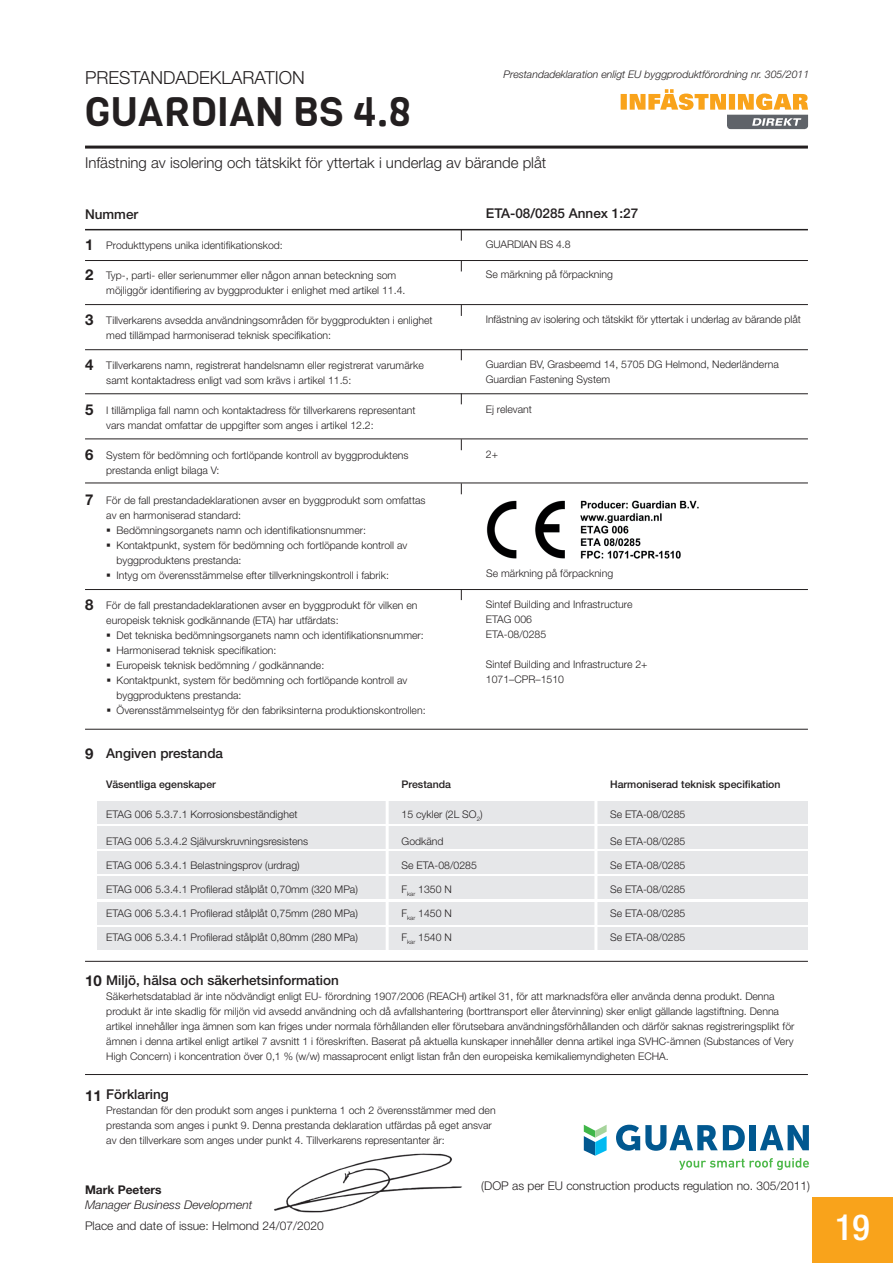
<style>
.page{position:relative;width:893px;height:1263px;background:#fff}
.page>*{position:absolute;margin:0;border:0;box-sizing:border-box;transform-origin:0 0}
.t1{font:40.5px "Viga";color:#231f20}
.t2{font:500 condensed 36px "Helvetica Neue LT Std";color:#fff}
.t3{font:300 18px "Helvetica Neue LT Std";color:#231f20}
.t4{font:300 15px "Helvetica Neue LT Std";color:#231f20}
.t5{font:500 13.5px "Helvetica Neue LT Std";color:#231f20}
.t6{font:300 12px "Helvetica Neue LT Std";color:#231f20}
.t7{font:italic 300 12px "Helvetica Neue LT Std";color:#231f20}
.t8{font:700 12px "Helvetica Neue LT Std";color:#231f20}
.t9{font:300 10.5px/15px "Helvetica Neue LT Std";color:#231f20}
.t10{font:500 10.5px "Helvetica Neue LT Std";color:#231f20}
.t11{font:italic 300 10.5px "Helvetica Neue LT Std";color:#231f20}
.s1{font-weight:700;font-size:15px}
</style>
<div class="page">
<div style="left:812px;top:1197px;width:81px;height:66px;background:#f9a31b"></div>
<div style="left:98px;top:876px;width:710px;height:23px;background:#e6e7e9"></div>
<div style="left:98px;top:902px;width:710px;height:22px;background:#e6e7e9"></div>
<div style="left:98px;top:927px;width:710px;height:22px;background:#e6e7e9"></div>
<hr style="left:85px;top:146px;width:723px;height:3px;background:#231f20">
<hr style="left:85px;top:260px;width:723px;height:1px;background:#231f20">
<hr style="left:85px;top:304px;width:723px;height:1px;background:#231f20">
<hr style="left:85px;top:349px;width:723px;height:1px;background:#231f20">
<hr style="left:85px;top:393px;width:723px;height:1px;background:#231f20">
<hr style="left:85px;top:438px;width:723px;height:1px;background:#231f20">
<hr style="left:85px;top:483px;width:723px;height:1px;background:#231f20">
<hr style="left:85px;top:589px;width:723px;height:1px;background:#231f20">
<hr style="left:85px;top:729px;width:723px;height:1px;background:#231f20">
<hr style="left:85px;top:229px;width:723px;height:1px;background:#231f20">
<hr style="left:85px;top:961px;width:723px;height:1px;background:#231f20">
<hr style="left:85px;top:1074px;width:723px;height:1px;background:#231f20">
<svg style="left:621px;top:89px;width:187px;height:40px"></svg>
<div style="left:98px;top:851px;width:710px;height:23px;background:#e6e7e9"></div>
<div style="left:98px;top:826px;width:710px;height:23px;background:#e6e7e9"></div>
<div style="left:98px;top:801px;width:710px;height:23px;background:#e6e7e9"></div>
<hr style="left:386px;top:799px;width:3px;height:155px;background:#fff">
<hr style="left:594px;top:800px;width:3px;height:154px;background:#fff">
<svg style="left:679px;top:1158px;width:130px;height:12px"></svg>
<svg style="left:584px;top:1125px;width:23px;height:31px"></svg>
<div style="left:749px;top:1125px;width:6px;height:25px;background:#015890"></div>
<svg style="left:760px;top:1125px;width:49px;height:25px"></svg>
<svg style="left:616px;top:1125px;width:129px;height:26px"></svg>
<img style="left:274px;top:1153px;width:188px;height:60px">
<img style="left:486px;top:500px;width:213px;height:59px">
<p class="t11" style="left:503px;top:68px;width:307px">Prestandadeklaration enligt EU byggproduktförordning nr. 305/2011</p>
<h3 class="t3" style="left:85px;top:67px;width:221px">PRESTANDADEKLARATION</h3>
<h1 class="t1" style="left:85px;top:85px;width:328px">GUARDIAN BS 4.8</h1>
<h3 class="t4" style="left:85px;top:154px;width:463px">Infästning av isolering och tätskikt för yttertak i underlag av bärande plåt</h3>
<p class="t5" style="left:85px;top:206px;width:55px">Nummer</p>
<p class="t9" style="left:85px;top:237px;width:199px"><span class="s1">1</span> Produkttypens unika identifikationskod:</p>
<p class="t9" style="left:106px;top:267px;width:301px;text-indent:-21px"><span class="s1">2</span> Typ-, parti- eller serienummer eller någon annan beteckning som möjliggör identifiering av byggprodukter i enlighet med artikel 11.4.</p>
<p class="t9" style="left:106px;top:312px;width:328px;text-indent:-21px"><span class="s1">3</span> Tillverkarens avsedda användningsområden för byggprodukten i enlighet med tillämpad harmoniserad teknisk specifikation:</p>
<p class="t9" style="left:106px;top:357px;width:319px;text-indent:-21px"><span class="s1">4</span> Tillverkarens namn, registrerat handelsnamn eller registrerat varumärke samt kontaktadress enligt vad som krävs i artikel 11.5:</p>
<p class="t9" style="left:106px;top:402px;width:311px;text-indent:-21px"><span class="s1">5</span> I tillämpliga fall namn och kontaktadress för tillverkarens representant vars mandat omfattar de uppgifter som anges i artikel 12.2:</p>
<p class="t9" style="left:106px;top:447px;width:304px;text-indent:-21px"><span class="s1">6</span> System för bedömning och fortlöpande kontroll av byggproduktens prestanda enligt bilaga V:</p>
<p class="t9" style="left:106px;top:492px;width:321px;text-indent:-21px"><span class="s1">7</span> För de fall prestandadeklarationen avser en byggprodukt som omfattas av en harmoniserad standard:</p>
<p class="t9" style="left:106px;top:522px;width:261px">▪ Bedömningsorganets namn och identifikationsnummer:</p>
<p class="t9" style="left:117px;top:537px;width:292px;text-indent:-10px">▪ Kontaktpunkt, system för bedömning och fortlöpande kontroll av byggproduktens prestanda:</p>
<p class="t9" style="left:106px;top:567px;width:284px">▪ Intyg om överensstämmelse efter tillverkningskontroll i fabrik:</p>
<p class="t9" style="left:106px;top:597px;width:313px;text-indent:-21px"><span class="s1">8</span> För de fall prestandadeklarationen avser en byggprodukt för vilken en europeisk teknisk godkännande (ETA) har utfärdats:</p>
<p class="t9" style="left:106px;top:627px;width:319px">▪ Det tekniska bedömningsorganets namn och identifikationsnummer:</p>
<p class="t9" style="left:106px;top:642px;width:172px">▪ Harmoniserad teknisk specifikation:</p>
<p class="t9" style="left:106px;top:657px;width:219px">▪ Europeisk teknisk bedömning / godkännande:</p>
<p class="t9" style="left:117px;top:672px;width:292px;text-indent:-10px">▪ Kontaktpunkt, system för bedömning och fortlöpande kontroll av byggproduktens prestanda:</p>
<p class="t9" style="left:106px;top:702px;width:321px">▪ Överensstämmelseintyg för den fabriksinterna produktionskontrollen:</p>
<p class="t5" style="left:486px;top:205px;width:154px">ETA-08/0285 Annex 1:27</p>
<p class="t9" style="left:486px;top:237px;width:86px">GUARDIAN BS 4.8</p>
<p class="t9" style="left:486px;top:267px;width:129px">Se märkning på förpackning</p>
<p class="t9" style="left:486px;top:312px;width:316px">Infästning av isolering och tätskikt för yttertak i underlag av bärande plåt</p>
<p class="t9" style="left:486px;top:357px;width:295px">Guardian BV, Grasbeemd 14, 5705 DG Helmond, Nederländerna<br>Guardian Fastening System</p>
<p class="t9" style="left:486px;top:402px;width:48px">Ej relevant</p>
<p class="t9" style="left:486px;top:447px;width:14px">2+</p>
<p class="t9" style="left:486px;top:565px;width:129px">Se märkning på förpackning</p>
<p class="t9" style="left:486px;top:597px;width:148px">Sintef Building and Infrastructure<br>ETAG 006<br>ETA-08/0285</p>
<p class="t9" style="left:486px;top:657px;width:163px">Sintef Building and Infrastructure 2+<br>1071–CPR–1510</p>
<p class="t5" style="left:85px;top:745px;width:140px"><span class="s1">9</span> Angiven prestanda</p>
<p class="t10" style="left:106px;top:778px;width:111px">Väsentliga egenskaper</p>
<p class="t10" style="left:402px;top:778px;width:51px">Prestanda</p>
<p class="t10" style="left:610px;top:778px;width:172px">Harmoniserad teknisk specifikation</p>
<p class="t9" style="left:106px;top:806px;width:193px">ETAG 006 5.3.7.1 Korrosionsbeständighet</p>
<p class="t9" style="left:402px;top:806px;width:83px">15 cykler (2L SO<sub>2</sub>)</p>
<p class="t9" style="left:610px;top:806px;width:77px">Se ETA-08/0285</p>
<p class="t9" style="left:106px;top:833px;width:203px">ETAG 006 5.3.4.2 Självurskruvningsresistens</p>
<p class="t9" style="left:402px;top:833px;width:44px">Godkänd</p>
<p class="t9" style="left:610px;top:833px;width:77px">Se ETA-08/0285</p>
<p class="t9" style="left:106px;top:857px;width:195px">ETAG 006 5.3.4.1 Belastningsprov (urdrag)</p>
<p class="t9" style="left:402px;top:857px;width:77px">Se ETA-08/0285</p>
<p class="t9" style="left:610px;top:857px;width:77px">Se ETA-08/0285</p>
<p class="t9" style="left:106px;top:881px;width:253px">ETAG 006 5.3.4.1 Profilerad stålplåt 0,70mm (320 MPa)</p>
<p class="t9" style="left:402px;top:881px;width:52px">F<sub>kar</sub> 1350 N</p>
<p class="t9" style="left:610px;top:881px;width:77px">Se ETA-08/0285</p>
<p class="t9" style="left:106px;top:905px;width:253px">ETAG 006 5.3.4.1 Profilerad stålplåt 0,75mm (280 MPa)</p>
<p class="t9" style="left:402px;top:905px;width:52px">F<sub>kar</sub> 1450 N</p>
<p class="t9" style="left:610px;top:905px;width:77px">Se ETA-08/0285</p>
<p class="t9" style="left:106px;top:929px;width:253px">ETAG 006 5.3.4.1 Profilerad stålplåt 0,80mm (280 MPa)</p>
<p class="t9" style="left:402px;top:929px;width:52px">F<sub>kar</sub> 1540 N</p>
<p class="t9" style="left:610px;top:929px;width:77px">Se ETA-08/0285</p>
<p class="t5" style="left:85px;top:972px;width:255px"><span class="s1">10</span> Miljö, hälsa och säkerhetsinformation</p>
<p class="t9" style="left:106px;top:988px;width:690px">Säkerhetsdatablad är inte nödvändigt enligt EU- förordning 1907/2006 (REACH) artikel 31, för att marknadsföra eller använda denna produkt. Denna produkt är inte skadlig för miljön vid avsedd användning och då avfallshantering (borttransport eller återvinning) sker enligt gällande lagstiftning. Denna artikel innehåller inga ämnen som kan friges under normala förhållanden eller förutsebara användningsförhållanden och därför saknas registreringsplikt för ämnen i denna artikel enligt artikel 7 avsnitt 1 i föreskriften. Baserat på aktuella kunskaper innehåller denna artikel inga SVHC-ämnen (Substances of Very High Concern) i koncentration över 0,1 % (w/w) massaprocent enligt listan från den europeiska kemikaliemyndigheten ECHA.</p>
<p class="t5" style="left:85px;top:1086px;width:85px"><span class="s1">11</span> Förklaring</p>
<p class="t9" style="left:106px;top:1103px;width:391px">Prestandan för den produkt som anges i punkterna 1 och 2 överensstämmer med den prestanda som anges i punkt 9. Denna prestanda deklaration utfärdas på eget ansvar av den tillverkare som anges under punkt 4. Tillverkarens representanter är:</p>
<p class="t8" style="left:85px;top:1182px;width:78px">Mark Peeters</p>
<p class="t7" style="left:85px;top:1197px;width:169px">Manager Business Development</p>
<p class="t6" style="left:85px;top:1218px;width:240px">Place and date of issue: Helmond 24/07/2020</p>
<p class="t6" style="left:481px;top:1178px;width:330px">(DOP as per EU construction products regulation no. 305/2011)</p>
<h2 class="t2" style="left:835px;top:1206px;width:36px">19</h2>
</div>
